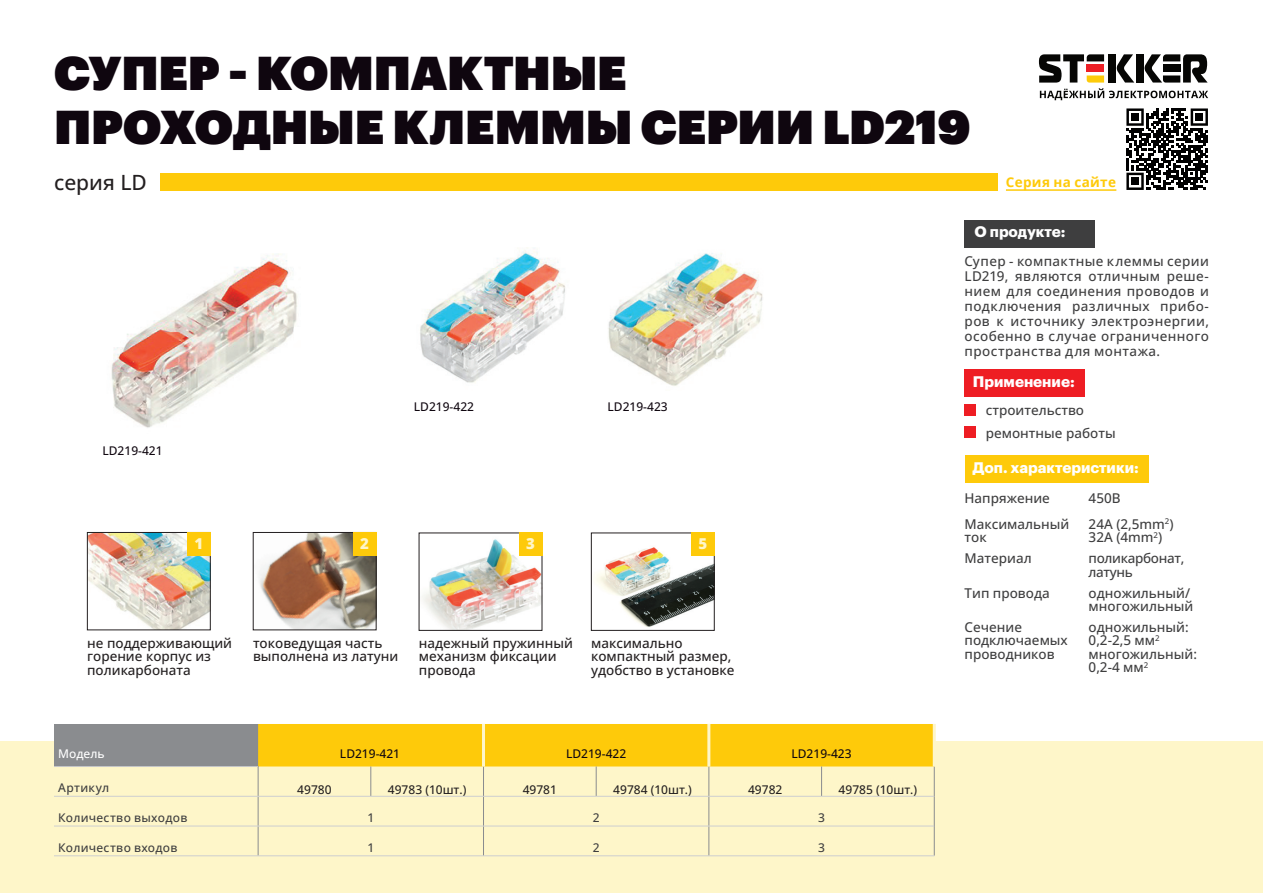
<style>
.page{position:relative;width:1263px;height:893px;background:#fff}
.page>*{position:absolute;margin:0;border:0;box-sizing:border-box;transform-origin:0 0}
.t1{font:46.5px/54px "Graphik LCG Super";letter-spacing:-.005em;color:#0f060f}
.t2{font:500 21px "Open Sans";color:#231f20}
.t3{font:700 15px "Graphik LCG";color:#fff}
.t4{font:800 15px "Open Sans";color:#fef6c9}
.t5{font:500 13.5px/13.5px "Open Sans";color:#3e3e3f}
.t6{font:500 13.5px/13.5px "Open Sans";color:#231f20}
.t7{font:500 13.5px/13.5px "Open Sans";letter-spacing:-.025em;color:#3e3e3f}
.t8{font:700 13.5px "Open Sans";letter-spacing:.025em;color:#feca0a}
.t9{font:500 12px "Open Sans";color:#100710}
.t10{font:500 12px "Open Sans";color:#231f20}
.t11{font:500 12px "Open Sans";letter-spacing:.025em;color:#3e3e3f}
.t12{font:500 12px "Open Sans";color:#fff}
</style>
<div class="page">
<img style="left:596px;top:547px;width:116px;height:80px">
<div style="left:591px;top:533px;width:123px;height:98px;border:1px solid #231f20"></div>
<div style="left:691px;top:533px;width:23px;height:23px;background:#feca0a"></div>
<div style="left:964px;top:220px;width:131px;height:27px;background:#3e3e3f"></div>
<img style="left:89px;top:534px;width:119px;height:94px">
<div style="left:87px;top:532px;width:123px;height:98px;border:1px solid #231f20"></div>
<div style="left:187px;top:532px;width:23px;height:24px;background:#feca0a"></div>
<img style="left:259px;top:534px;width:115px;height:94px">
<div style="left:253px;top:532px;width:123px;height:98px;border:1px solid #231f20"></div>
<div style="left:353px;top:532px;width:23px;height:24px;background:#feca0a"></div>
<img style="left:422px;top:539px;width:118px;height:90px">
<div style="left:419px;top:533px;width:123px;height:98px;border:1px solid #231f20"></div>
<div style="left:519px;top:533px;width:23px;height:23px;background:#feca0a"></div>
<svg style="left:1039px;top:54px;width:169px;height:46px"></svg>
<svg style="left:1126px;top:108px;width:82px;height:82px"></svg>
<div style="left:1131px;top:113px;width:8px;height:8px;background:#000001"></div>
<div style="left:1195px;top:113px;width:8px;height:8px;background:#000001"></div>
<div style="left:1131px;top:178px;width:8px;height:7px;background:#000001"></div>
<div style="left:160px;top:174px;width:838px;height:17px;background:#feca0a"></div>
<hr style="left:1006px;top:189px;width:110px;height:2px;background:#feca0a">
<div style="left:0;top:742px;width:1263px;height:151px;background:#fef6c9"></div>
<div style="left:54px;top:724px;width:204px;height:42px;background:#8a8c8f"></div>
<svg style="left:258px;top:724px;width:676px;height:72px"></svg>
<hr style="left:371px;top:766px;width:1px;height:30px;background:#8a8c8f">
<hr style="left:483px;top:766px;width:1px;height:30px;background:#8a8c8f">
<hr style="left:596px;top:766px;width:1px;height:30px;background:#8a8c8f">
<hr style="left:709px;top:766px;width:1px;height:30px;background:#8a8c8f">
<hr style="left:821px;top:766px;width:1px;height:30px;background:#8a8c8f">
<hr style="left:934px;top:766px;width:1px;height:30px;background:#8a8c8f">
<hr style="left:258px;top:796px;width:1px;height:30px;background:#8a8c8f">
<hr style="left:483px;top:796px;width:1px;height:30px;background:#8a8c8f">
<hr style="left:709px;top:796px;width:1px;height:30px;background:#8a8c8f">
<hr style="left:934px;top:796px;width:1px;height:30px;background:#8a8c8f">
<hr style="left:258px;top:826px;width:1px;height:30px;background:#8a8c8f">
<hr style="left:483px;top:826px;width:1px;height:30px;background:#8a8c8f">
<hr style="left:709px;top:826px;width:1px;height:30px;background:#8a8c8f">
<hr style="left:934px;top:826px;width:1px;height:30px;background:#8a8c8f">
<hr style="left:54px;top:796px;width:204px;height:1px;background:#cdced0">
<hr style="left:258px;top:796px;width:113px;height:1px;background:#cdced0">
<hr style="left:371px;top:796px;width:112px;height:1px;background:#cdced0">
<hr style="left:483px;top:796px;width:113px;height:1px;background:#cdced0">
<hr style="left:596px;top:796px;width:113px;height:1px;background:#cdced0">
<hr style="left:709px;top:796px;width:112px;height:1px;background:#cdced0">
<hr style="left:821px;top:796px;width:113px;height:1px;background:#cdced0">
<hr style="left:54px;top:826px;width:204px;height:1px;background:#cdced0">
<hr style="left:258px;top:826px;width:113px;height:1px;background:#cdced0">
<hr style="left:371px;top:826px;width:112px;height:1px;background:#cdced0">
<hr style="left:483px;top:826px;width:113px;height:1px;background:#cdced0">
<hr style="left:596px;top:826px;width:113px;height:1px;background:#cdced0">
<hr style="left:709px;top:826px;width:112px;height:1px;background:#cdced0">
<hr style="left:821px;top:826px;width:113px;height:1px;background:#cdced0">
<hr style="left:54px;top:855px;width:204px;height:1px;background:#cdced0">
<hr style="left:258px;top:855px;width:113px;height:1px;background:#cdced0">
<hr style="left:371px;top:855px;width:112px;height:1px;background:#cdced0">
<hr style="left:483px;top:855px;width:113px;height:1px;background:#cdced0">
<hr style="left:596px;top:855px;width:113px;height:1px;background:#cdced0">
<hr style="left:709px;top:855px;width:112px;height:1px;background:#cdced0">
<hr style="left:821px;top:855px;width:113px;height:1px;background:#cdced0">
<hr style="left:482px;top:724px;width:3px;height:42px;background:#fef6c9">
<hr style="left:707px;top:724px;width:3px;height:42px;background:#fef6c9">
<hr style="left:933px;top:724px;width:3px;height:42px;background:#fef6c9">
<hr style="left:54px;top:766px;width:204px;height:1px;background:#c5c6c8">
<img style="left:608px;top:253px;width:155px;height:133px">
<img style="left:420px;top:250px;width:145px;height:133px">
<div style="left:964px;top:369px;width:121px;height:28px;background:#ee1d23"></div>
<div style="left:964px;top:455px;width:184px;height:28px;background:#feca0a"></div>
<div style="left:964px;top:404px;width:12px;height:11px;background:#ee1d23"></div>
<div style="left:964px;top:427px;width:12px;height:11px;background:#ee1d23"></div>
<img style="left:111px;top:254px;width:186px;height:174px">
<h1 class="t1" style="left:54px;top:42px;width:918px">СУПЕР - КОМПАКТНЫЕ<br>ПРОХОДНЫЕ КЛЕММЫ СЕРИИ LD219</h1>
<h2 class="t2" style="left:54px;top:168px;width:94px">серия LD</h2>
<p class="t8" style="left:1006px;top:173px;width:112px">Серия на сайте</p>
<p class="t3" style="left:974px;top:220px;width:92px">О продукте:</p>
<p class="t5" style="left:964px;top:253px;width:246px;line-height:15px;text-align:justify">Супер - компактные клеммы серии LD219, являются отличным реше&shy;нием для соединения проводов и подключения различных прибо&shy;ров к источнику электроэнергии, особенно в случае ограниченного пространства для монтажа.</p>
<p class="t9" style="left:102px;top:443px;width:62px">LD219-421</p>
<p class="t9" style="left:414px;top:398px;width:62px">LD219-422</p>
<p class="t9" style="left:608px;top:398px;width:62px">LD219-423</p>
<p class="t4" style="left:194px;top:532px;width:10px">1</p>
<p class="t4" style="left:360px;top:532px;width:10px">2</p>
<p class="t4" style="left:526px;top:532px;width:10px">3</p>
<p class="t4" style="left:698px;top:532px;width:10px">5</p>
<p class="t6" style="left:87px;top:635px;width:146px">не поддерживающий горение корпус из поликарбоната</p>
<p class="t6" style="left:419px;top:635px;width:155px">надежный пружинный механизм фиксации провода</p>
<p class="t6" style="left:591px;top:635px;width:145px">максимально компактный размер, удобство в установке</p>
<p class="t6" style="left:253px;top:635px;width:147px">токоведущая часть выполнена из латуни</p>
<p class="t12" style="left:58px;top:745px;width:48px">Модель</p>
<p class="t9" style="left:340px;top:745px;width:62px">LD219-421</p>
<p class="t9" style="left:566px;top:745px;width:62px">LD219-422</p>
<p class="t9" style="left:791px;top:745px;width:62px">LD219-423</p>
<p class="t11" style="left:58px;top:779px;width:52px">Артикул</p>
<p class="t10" style="left:297px;top:781px;width:36px">49780</p>
<p class="t10" style="left:388px;top:781px;width:80px">49783 (10шт.)</p>
<p class="t10" style="left:523px;top:781px;width:36px">49781</p>
<p class="t10" style="left:613px;top:781px;width:80px">49784 (10шт.)</p>
<p class="t10" style="left:748px;top:781px;width:36px">49782</p>
<p class="t10" style="left:839px;top:781px;width:80px">49785 (10шт.)</p>
<p class="t11" style="left:58px;top:809px;width:131px">Количество выходов</p>
<p class="t11" style="left:367px;top:809px;width:8px">1</p>
<p class="t11" style="left:593px;top:809px;width:8px">2</p>
<p class="t11" style="left:818px;top:809px;width:8px">3</p>
<p class="t11" style="left:58px;top:839px;width:121px">Количество входов</p>
<p class="t11" style="left:367px;top:839px;width:8px">1</p>
<p class="t11" style="left:593px;top:839px;width:8px">2</p>
<p class="t11" style="left:818px;top:839px;width:8px">3</p>
<p class="t3" style="left:973px;top:370px;width:103px">Применение:</p>
<p class="t5" style="left:986px;top:399px;width:131px;line-height:22.2px">строительство ремонтные работы</p>
<p class="t3" style="left:973px;top:456px;width:167px">Доп. характеристики:</p>
<p class="t5" style="left:964px;top:491px;width:87px">Напряжение</p>
<p class="t5" style="left:1089px;top:491px;width:33px">450В</p>
<p class="t5" style="left:964px;top:517px;width:106px">Максимальный ток</p>
<p class="t5" style="left:1089px;top:517px;width:86px">24A (2,5mm<sup>2</sup>)<br>32A (4mm<sup>2</sup>)</p>
<p class="t5" style="left:964px;top:551px;width:69px">Материал</p>
<p class="t7" style="left:1089px;top:551px;width:97px">поликарбонат, латунь</p>
<p class="t5" style="left:964px;top:586px;width:87px">Тип провода</p>
<p class="t5" style="left:1089px;top:586px;width:106px">одножильный/ многожильный</p>
<p class="t5" style="left:964px;top:620px;width:105px">Сечение подключаемых проводников</p>
<p class="t5" style="left:1089px;top:620px;width:110px">одножильный:<br>0,2-2,5 мм<sup>2 </sup>многожильный:<br>0,2-4 мм<sup>2</sup></p>
</div>
